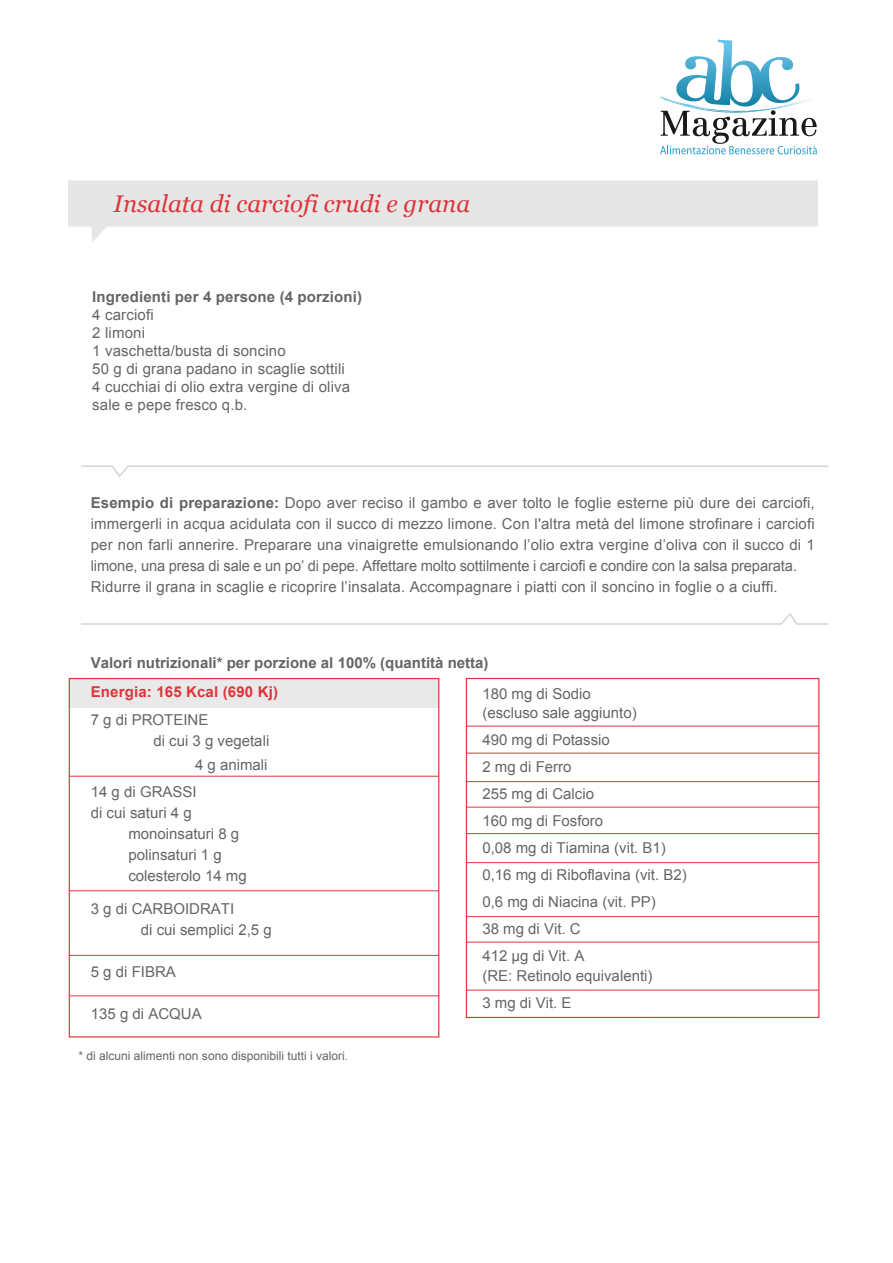
<style>
.page{position:relative;width:893px;height:1263px;background:#fff}
.page>*{position:absolute;margin:0;border:0;box-sizing:border-box;transform-origin:0 0}
.t1{font:italic 24px "Georgia";color:#de353a}
.t2{font:15px/27px "Arial";letter-spacing:.01em;color:#646566}
.t3{font:700 15px "Arial";color:#646566}
.t4{font:700 15px "Arial";letter-spacing:.01em;color:#de353a}
.t5{font:12px "Arial";color:#646566}
.s1{font-weight:700}
</style>
<div class="page">
<svg style="left:660px;top:40px;width:156px;height:114px"></svg>
<div style="left:69px;top:678px;width:369px;height:30px;background:#e6e6e6"></div>
<hr style="left:69px;top:776px;width:370px;height:1px;background:#de353a">
<hr style="left:69px;top:890px;width:370px;height:1px;background:#de353a">
<hr style="left:69px;top:955px;width:370px;height:1px;background:#de353a">
<hr style="left:69px;top:996px;width:370px;height:1px;background:#de353a">
<div style="left:69px;top:678px;width:370px;height:360px;border:1px solid #de353a"></div>
<hr style="left:466px;top:833px;width:352px;height:1px;background:#de353a">
<hr style="left:466px;top:916px;width:352px;height:1px;background:#de353a">
<hr style="left:466px;top:726px;width:352px;height:1px;background:#de353a">
<hr style="left:466px;top:753px;width:352px;height:1px;background:#de353a">
<hr style="left:466px;top:781px;width:352px;height:1px;background:#de353a">
<hr style="left:466px;top:807px;width:352px;height:1px;background:#de353a">
<hr style="left:466px;top:862px;width:352px;height:1px;background:#de353a">
<hr style="left:466px;top:942px;width:352px;height:1px;background:#de353a">
<hr style="left:466px;top:990px;width:352px;height:1px;background:#de353a">
<div style="left:466px;top:678px;width:353px;height:340px;border:1px solid #de353a"></div>
<svg style="left:68px;top:180px;width:750px;height:62px;fill:#e6e6e6"></svg>
<svg style="left:81px;top:465px;width:748px;height:12px"></svg>
<svg style="left:81px;top:613px;width:748px;height:12px"></svg>
<h1 class="t1" style="left:114px;top:190px;width:358px">Insalata di carciofi crudi e grana</h1>
<p class="t3" style="left:92px;top:289px;width:271px">Ingredienti per 4 persone (4 porzioni)</p>
<p class="t2" style="left:92px;top:306px;width:259px;line-height:18px">4 carciofi<br>2 limoni<br>1 vaschetta/busta di soncino<br>50 g di grana padano in scaglie sottili<br>4 cucchiai di olio extra vergine di oliva sale e pepe fresco q.b.</p>
<p class="t2" style="left:91px;top:493px;width:725px;line-height:21px"><span class="s1">Esempio di preparazione:</span> Dopo aver reciso il gambo e aver tolto le foglie esterne più dure dei carciofi, immergerli in acqua acidulata con il succo di mezzo limone. Con l'altra metà del limone strofinare i carciofi per non farli annerire. Preparare una vinaigrette emulsionando l’olio extra vergine d’oliva con il succo di 1 limone, una presa di sale e un po’ di pepe. Affettare molto sottilmente i carciofi e condire con la salsa preparata.<br>Ridurre il grana in scaglie e ricoprire l’insalata. Accompagnare i piatti con il soncino in foglie o a ciuffi.</p>
<p class="t3" style="left:91px;top:655px;width:399px">Valori nutrizionali* per porzione al 100% (quantità netta)</p>
<p class="t4" style="left:91px;top:683px;width:189px">Energia: 165 Kcal (690 Kj)</p>
<p class="t2" style="left:153px;top:710px;width:117px;line-height:21px;text-indent:-63px">7 g di PROTEINE<br>di cui 3 g vegetali</p>
<p class="t2" style="left:91px;top:752px;width:178px;text-indent:104px">4 g animali<br>14 g di GRASSI</p>
<p class="t2" style="left:128px;top:803px;width:120px;line-height:21px;text-indent:-38px">di cui saturi 4 g monoinsaturi 8 g polinsaturi 1 g colesterolo 14 mg</p>
<p class="t2" style="left:141px;top:899px;width:132px;line-height:21px;text-indent:-50px">3 g di CARBOIDRATI<br>di cui semplici 2,5 g</p>
<p class="t2" style="left:91px;top:959px;width:87px">5 g di FIBRA</p>
<p class="t2" style="left:91px;top:1001px;width:112px">135 g di ACQUA</p>
<p class="t5" style="left:79px;top:1049px;width:271px">* di alcuni alimenti non sono disponibili tutti i valori.</p>
<p class="t2" style="left:482px;top:684px;width:156px;line-height:19.5px">180 mg di Sodio (escluso sale aggiunto)</p>
<p class="t2" style="left:482px;top:727px;width:206px">490 mg di Potassio<br>2 mg di Ferro<br>255 mg di Calcio<br>160 mg di Fosforo<br>0,08 mg di Tiamina (vit. B1)<br>0,16 mg di Riboflavina (vit. B2)<br>0,6 mg di Niacina (vit. PP)<br>38 mg di Vit. C<br>412 µg di Vit. A</p>
<p class="t2" style="left:482px;top:962px;width:172px">(RE: Retinolo equivalenti)<br>3 mg di Vit. E</p>
</div>
